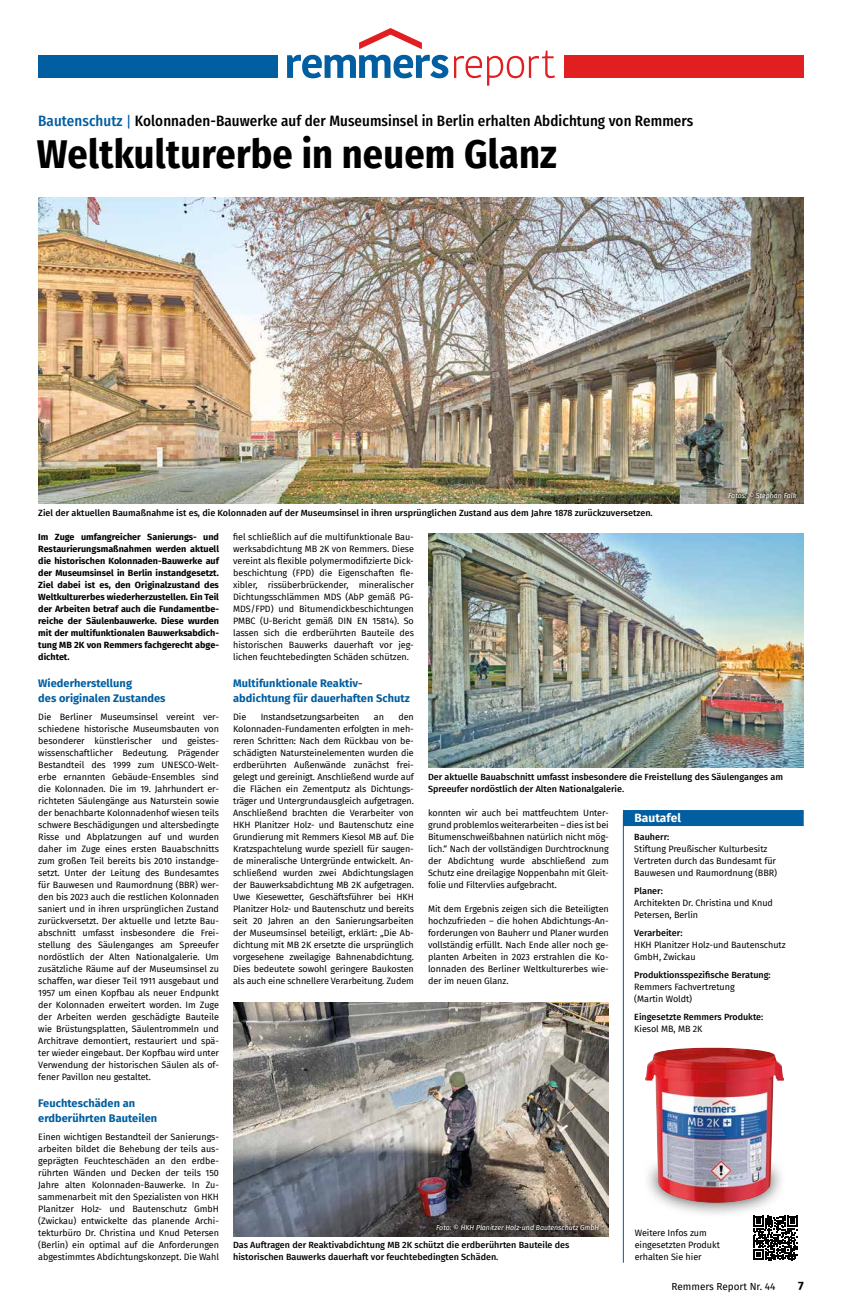
<style>
.page{position:relative;width:842px;height:1304px;background:#fff}
.page>*{position:absolute;margin:0;border:0;box-sizing:border-box;transform-origin:0 0}
.t1{font:700 40px "Fira Sans Condensed";letter-spacing:.005em;color:#000}
.t2{font:500 15px "Fira Sans Condensed";letter-spacing:.005em;color:#000}
.t3{font:700 12px "Fira Sans";letter-spacing:.005em;color:#fff}
.t4{font:700 12px "Fira Sans";color:#000}
.t5{font:700 11px/15px "Fira Sans";letter-spacing:.005em;color:#005ea1}
.t6{font:10px "Fira Sans";color:#000}
.t7{font:9px/12px "Fira Sans";letter-spacing:-.005em;color:#000}
.t8{font:500 9px/12px "Fira Sans";color:#000}
.t9{font:700 9px/12px "Fira Sans";color:#000;text-align:justify}
.t10{font:italic 7px "Fira Sans";color:#fff}
.s1{color:#005ea1}
.s2{font-weight:400;color:#005ea1}
</style>
<div class="page">
<div style="left:38px;top:55px;width:240px;height:23px;background:#005ea1"></div>
<div style="left:564px;top:55px;width:240px;height:23px;background:#e11f21"></div>
<svg style="left:287px;top:55px;width:161px;height:23px"></svg>
<svg style="left:359px;top:28px;width:63px;height:21px"></svg>
<svg style="left:454px;top:51px;width:101px;height:35px"></svg>
<hr style="left:623px;top:814px;width:1px;height:449px;background:#005ea1">
<div style="left:623px;top:810px;width:181px;height:16px;background:#005ea1"></div>
<svg style="left:753px;top:1216px;width:44px;height:44px"></svg>
<img style="left:38px;top:198px;width:766px;height:306px">
<img style="left:428px;top:534px;width:376px;height:234px">
<img style="left:233px;top:1002px;width:376px;height:234px">
<div style="left:434px;top:1222px;width:168px;height:11px;background:#000;opacity:.9"></div>
<div style="left:642px;top:1156px;width:144px;height:62px;background:#000;opacity:.75"></div>
<img style="left:644px;top:1048px;width:140px;height:156px">
<svg style="left:726px;top:490px;width:73px;height:13px"></svg>
<h2 class="t2" style="left:38px;top:109px;width:656px"><span class="s1">Bautenschutz</span> <span class="s2">|</span> Kolonnaden-Bauwerke auf der Museumsinsel in Berlin erhalten Abdichtung von Remmers</h2>
<h1 class="t1" style="left:37px;top:121px;width:521px">Weltkulturerbe in neuem Glanz</h1>
<p class="t8" style="left:38px;top:506px;width:616px">Ziel der aktuellen Baumaßnahme ist es, die Kolonnaden auf der Museumsinsel in ihren ursprünglichen Zustand aus dem Jahre 1878 zurückzuversetzen.</p>
<p class="t10" style="left:728px;top:490px;width:70px">Fotos: © Stephan Falk</p>
<p class="t9" style="left:38px;top:530px;width:182px">Im Zuge umfangreicher Sanierungs- und Restaurierungsmaßnahmen werden aktuell die historischen Kolonnaden-Bauwerke auf der Museumsinsel in Berlin instandgesetzt.<br>Ziel dabei ist es, den Originalzustand des Weltkulturerbes wiederherzustellen. Ein Teil der Arbeiten betraf auch die Fundamentbe&shy;reiche der Säulenbauwerke. Diese wurden mit der multifunktionalen Bauwerksabdich&shy;tung MB 2K von Remmers fachgerecht abge&shy;dichtet.</p>
<p class="t5" style="left:38px;top:675px;width:129px">Wiederherstellung<br>des originalen Zustandes</p>
<p class="t7" style="left:38px;top:711px;width:182px;text-align:justify">Die Berliner Museumsinsel vereint ver&shy;schiedene historische Museumsbauten von besonderer künstlerischer und geistes&shy;wissenschaftlicher Bedeutung. Prägender Bestandteil des 1999 zum UNESCO-Welt&shy;erbe ernannten Gebäude-Ensembles sind die Kolonnaden. Die im 19. Jahrhundert er&shy;richteten Säulengänge aus Naturstein sowie der benachbarte Kolonnadenhof wiesen teils schwere Beschädigungen und altersbedingte Risse und Abplatzungen auf und wurden daher im Zuge eines ersten Bauabschnitts zum großen Teil bereits bis 2010 instandge&shy;setzt. Unter der Leitung des Bundesamtes für Bauwesen und Raumordnung (BBR) wer&shy;den bis 2023 auch die restlichen Kolonnaden saniert und in ihren ursprünglichen Zustand zurückversetzt. Der aktuelle und letzte Bau&shy;abschnitt umfasst insbesondere die Frei&shy;stellung des Säulenganges am Spreeufer nordöstlich der Alten Nationalgalerie. Um zusätzliche Räume auf der Museumsinsel zu schaffen, war dieser Teil 1911 ausgebaut und 1957 um einen Kopfbau als neuer Endpunkt der Kolonnaden erweitert worden. Im Zuge der Arbeiten werden geschädigte Bauteile wie Brüstungsplatten, Säulentrommeln und Architrave demontiert, restauriert und spä&shy;ter wieder eingebaut. Der Kopfbau wird unter Verwendung der historischen Säulen als of&shy;fener Pavillon neu gestaltet.</p>
<p class="t5" style="left:38px;top:1095px;width:121px">Feuchteschäden an erdberührten Bauteilen</p>
<p class="t7" style="left:38px;top:1131px;width:182px;text-align:justify">Einen wichtigen Bestandteil der Sanierungs&shy;arbeiten bildet die Behebung der teils aus&shy;geprägten Feuchteschäden an den erdbe&shy;rührten Wänden und Decken der teils 150<br>Jahre alten Kolonnaden-Bauwerke. In Zu&shy;sammenarbeit mit den Spezialisten von HKH Planitzer Holz- und Bautenschutz GmbH (Zwickau) entwickelte das planende Archi&shy;tekturbüro Dr. Christina und Knud Petersen (Berlin) ein optimal auf die Anforderungen abgestimmtes Abdichtungskonzept. Die Wahl</p>
<p class="t7" style="left:233px;top:531px;width:182px">fiel schließlich auf die multifunktionale Bau&shy;werksabdichtung MB 2K von Remmers. Diese vereint als flexible polymermodifizierte Dick&shy;beschichtung (FPD) die Eigenschaften fle&shy;xibler, rissüberbrückender, mineralischer Dichtungsschlämmen MDS (AbP gemäß PG-MDS/FPD) und Bitumendickbeschichtungen PMBC (U-Bericht gemäß DIN EN 15814). So lassen sich die erdberührten Bauteile des historischen Bauwerks dauerhaft vor jeg&shy;lichen feuchtebedingten Schäden schützen.</p>
<p class="t5" style="left:233px;top:675px;width:178px">Multifunktionale Reaktiv&shy;abdichtung für dauerhaften Schutz</p>
<p class="t7" style="left:233px;top:711px;width:15px">Die</p>
<p class="t7" style="left:261px;top:711px;width:100px">Instandsetzungsarbeiten</p>
<p class="t7" style="left:374px;top:711px;width:12px">an</p>
<p class="t7" style="left:233px;top:711px;width:182px;text-align:justify;text-indent:165px">den Kolonnaden-Fundamenten erfolgten in meh&shy;reren Schritten: Nach dem Rückbau von be&shy;schädigten Natursteinelementen wurden die erdberührten Außenwände zunächst frei&shy;gelegt und gereinigt. Anschließend wurde auf die Flächen ein Zementputz als Dichtungs&shy;träger und Untergrundausgleich aufgetragen.<br>Anschließend brachten die Verarbeiter von HKH Planitzer Holz- und Bautenschutz eine Grundierung mit Remmers Kiesol MB auf. Die Kratzspachtelung wurde speziell für saugen&shy;de mineralische Untergründe entwickelt. An&shy;schließend wurden zwei Abdichtungslagen der Bauwerksabdichtung MB 2K aufgetragen.<br>Uwe Kiesewetter, Geschäftsführer bei HKH Planitzer Holz- und Bautenschutz und bereits seit 20 Jahren an den Sanierungsarbeiten der Museumsinsel beteiligt, erklärt: „Die Ab&shy;dichtung mit MB 2K ersetzte die ursprünglich vorgesehene zweilagige Bahnenabdichtung.<br>Dies bedeutete sowohl geringere Baukosten als auch eine schnellere Verarbeitung. Zudem</p>
<p class="t8" style="left:428px;top:770px;width:356px">Der aktuelle Bauabschnitt umfasst insbesondere die Freistellung des Säulenganges am<br>Spreeufer nordöstlich der Alten Nationalgalerie.</p>
<p class="t7" style="left:428px;top:807px;width:182px;text-align:justify">konnten wir auch bei mattfeuchtem Unter&shy;grund problemlos weiterarbeiten – dies ist bei Bitumenschweißbahnen natürlich nicht mög&shy;lich.“ Nach der vollständigen Durchtrocknung der Abdichtung wurde abschließend zum Schutz eine dreilagige Noppenbahn mit Gleit&shy;folie und Filtervlies aufgebracht.</p>
<p class="t7" style="left:428px;top:903px;width:182px;text-align:justify">Mit dem Ergebnis zeigen sich die Beteiligten hochzufrieden – die hohen Abdichtungs-An&shy;forderungen von Bauherr und Planer wurden vollständig erfüllt. Nach Ende aller noch ge&shy;planten Arbeiten in 2023 erstrahlen die Ko&shy;lonnaden des Berliner Weltkulturerbes wie&shy;der im neuen Glanz.</p>
<h3 class="t3" style="left:634px;top:808px;width:48px">Bautafel</h3>
<p class="t8" style="left:634px;top:830px;width:37px">Bauherr:</p>
<p class="t7" style="left:634px;top:843px;width:144px">Stiftung Preußischer Kulturbesitz<br>Vertreten durch das Bundesamt für<br>Bauwesen und Raumordnung (BBR)</p>
<p class="t8" style="left:634px;top:884px;width:30px">Planer:</p>
<p class="t7" style="left:634px;top:897px;width:140px">Architekten Dr. Christina und Knud<br>Petersen, Berlin</p>
<p class="t8" style="left:634px;top:926px;width:50px">Verarbeiter:</p>
<p class="t7" style="left:634px;top:939px;width:153px">HKH Planitzer Holz-und Bautenschutz<br>GmbH, Zwickau</p>
<p class="t8" style="left:634px;top:968px;width:138px">Produktionsspezifische Beratung:</p>
<p class="t7" style="left:634px;top:981px;width:102px">Remmers Fachvertretung (Martin Woldt)</p>
<p class="t8" style="left:634px;top:1010px;width:131px">Eingesetzte Remmers Produkte:</p>
<p class="t7" style="left:634px;top:1023px;width:70px">Kiesol MB, MB 2K</p>
<p class="t10" style="left:436px;top:1222px;width:165px">Foto: © HKH Planitzer Holz-und Bautenschutz GmbH</p>
<p class="t8" style="left:233px;top:1238px;width:338px">Das Auftragen der Reaktivabdichtung MB 2K schützt die erdberührten Bauteile des historischen Bauwerks dauerhaft vor feuchtebedingten Schäden.</p>
<p class="t7" style="left:635px;top:1227px;width:87px">Weitere Infos zum eingesetzten Produkt erhalten Sie hier</p>
<p class="t6" style="left:671px;top:1279px;width:105px">Remmers Report Nr. 44</p>
<h3 class="t4" style="left:798px;top:1276px;width:7px">7</h3>
</div>
